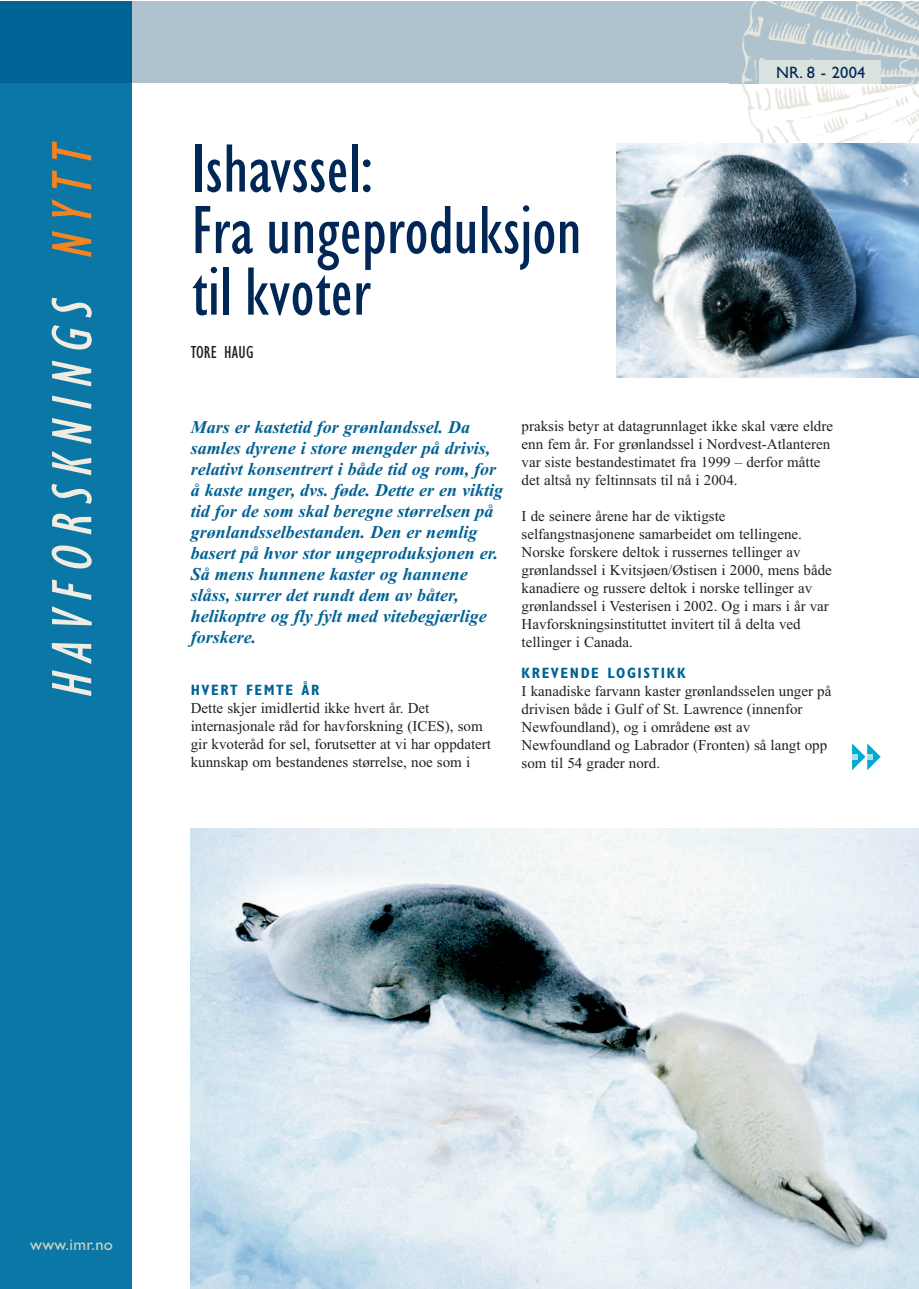
<style>
.page{position:relative;width:919px;height:1289px;background:#fff}
.page>*{position:absolute;margin:0;border:0;box-sizing:border-box;transform-origin:0 0}
.t1{font:condensed 70.5px/61.5px "Gill Sans";color:#002756}
.t2{font:italic condensed 58.5px "Gill Sans";color:#f1ece2}
.t3{font:italic 700 18px/21px "Times New Roman";color:#006295}
.t4{font:condensed 18px "Gill Sans";letter-spacing:.01em;color:#231f20}
.t5{font:16.5px "Gill Sans";letter-spacing:.015em;color:#d2d1bf}
.t6{font:16.5px "Gill Sans";letter-spacing:.015em;color:#002756}
.t7{font:15px/18px "Times New Roman";color:#231f20}
.t8{font:700 condensed 15px "Gill Sans";letter-spacing:.105em;color:#006295}
.s1{color:#f58420}
</style>
<div class="page">
<img style="left:728px;top:83px;width:190px;height:61px">
<div style="left:98px;top:1px;width:820px;height:82px;background:#aec3ce"></div>
<img style="left:741px;top:1px;width:177px;height:82px">
<div style="left:759px;top:60px;width:121px;height:23px;background:#d9e2de"></div>
<div style="left:0;top:83px;width:131px;height:1205px;background:#0a77a7"></div>
<div style="left:0;top:1px;width:131px;height:82px;background:#006295"></div>
<img style="left:191px;top:828px;width:727px;height:460px">
<svg style="left:852px;top:743px;width:28px;height:27px"></svg>
<img style="left:617px;top:144px;width:301px;height:234px">
<h2 class="t2" style="left:51px;top:699px;width:563px;rotate:-90deg">HAVFORSKNINGS <span class="s1">NYTT</span></h2>
<h1 class="t1" style="left:191px;top:145px;width:391px">Ishavssel:<br>Fra ungeproduksjon til kvoter</h1>
<p class="t4" style="left:191px;top:346px;width:64px">TORE HAUG</p>
<p class="t6" style="left:776px;top:66px;width:91px">NR. 8 - 2004</p>
<p class="t3" style="left:191px;top:418px;width:314px">Mars er kastetid for grønlandssel. Da samles dyrene i store mengder på drivis, relativt konsentrert i både tid og rom, for å kaste unger, dvs. føde. Dette er en viktig tid for de som skal beregne størrelsen på grønlandsselbestanden. Den er nemlig basert på hvor stor ungeproduksjonen er.<br>Så mens hunnene kaster og hannene slåss, surrer det rundt dem av båter, helikoptre og fly fylt med vitebegjærlige forskere.</p>
<p class="t8" style="left:191px;top:685px;width:130px">HVERT FEMTE ÅR</p>
<p class="t7" style="left:191px;top:700px;width:302px">Dette skjer imidlertid ikke hvert år. Det internasjonale råd for havforskning (ICES), som gir kvoteråd for sel, forutsetter at vi har oppdatert kunnskap om bestandenes størrelse, noe som i</p>
<p class="t7" style="left:521px;top:418px;width:313px">praksis betyr at datagrunnlaget ikke skal være eldre enn fem år. For grønlandssel i Nordvest-Atlanteren var siste bestandestimatet fra 1999 – derfor måtte det altså ny feltinnsats til nå i 2004.</p>
<p class="t7" style="left:521px;top:508px;width:312px">I de seinere årene har de viktigste selfangstnasjonene samarbeidet om tellingene.<br>Norske forskere deltok i russernes tellinger av grønlandssel i Kvitsjøen/Østisen i 2000, mens både kanadiere og russere deltok i norske tellinger av grønlandssel i Vesterisen i 2002. Og i mars i år var Havforskningsinstituttet invitert til å delta ved tellinger i Canada.</p>
<p class="t8" style="left:521px;top:668px;width:166px">KREVENDE LOGISTIKK</p>
<p class="t7" style="left:521px;top:683px;width:311px">I kanadiske farvann kaster grønlandsselen unger på drivisen både i Gulf of St. Lawrence (innenfor Newfoundland), og i områdene øst av Newfoundland og Labrador (Fronten) så langt opp som til 54 grader nord.</p>
<p class="t5" style="left:30px;top:1238px;width:84px">www.imr.no</p>
</div>
